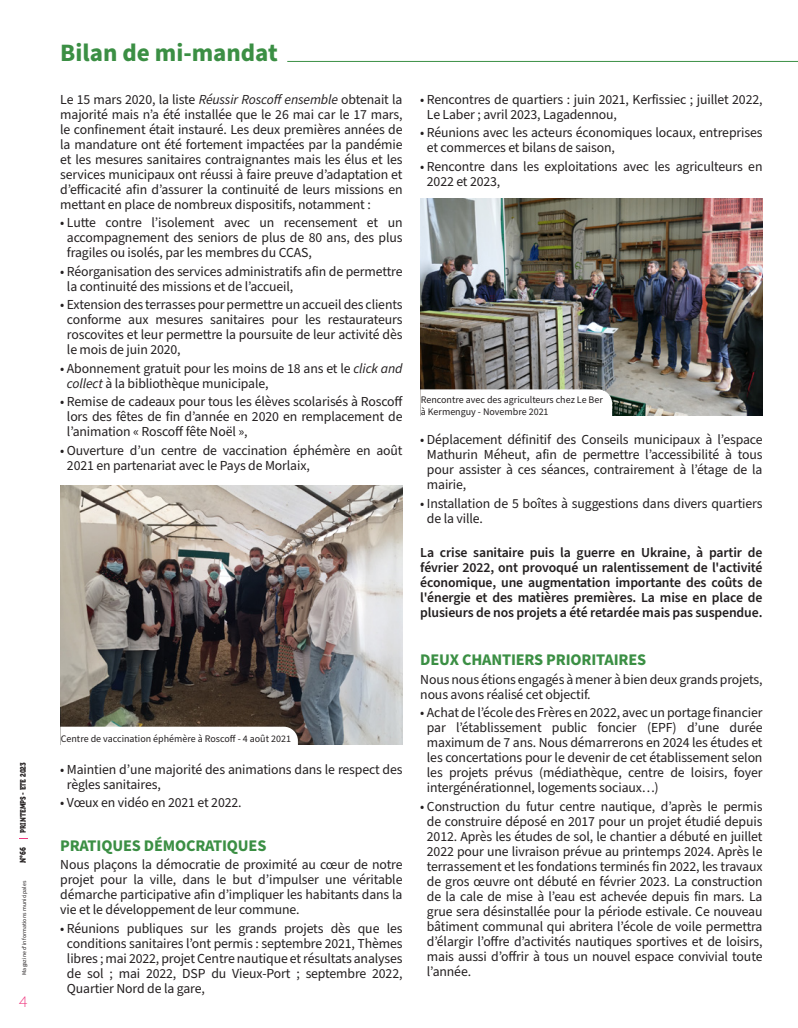
<style>
.page{position:relative;width:798px;height:1028px;background:#fff}
.page>*{position:absolute;margin:0;border:0;box-sizing:border-box;transform-origin:0 0}
.t1{font:700 25px "Source Sans Pro";color:#3b8f44}
.t2{font:700 16.25px "Source Sans Pro";letter-spacing:-.01em;color:#3b8f44}
.t3{font:15px "Museo 100";color:#ef377f}
.t4{font:13.75px/15px "Source Sans Pro";letter-spacing:-.01em;color:#231f20;text-align:justify}
.t5{font:600 13.75px/15px "Source Sans Pro";letter-spacing:-.01em;color:#231f20;text-align:justify}
.t6{font:10px/12px "Source Sans Pro";color:#231f20}
.t7{font:8.25px "Museo 900";color:#231f20;scale:.8 1}
.t8{font:7.75px "Museo 900";color:#231f20;scale:.8 1}
.t9{font:5.75px "Source Sans Pro";letter-spacing:.02em;color:#231f20}
.s1{font-style:italic}
</style>
<div class="page">
<hr style="left:287px;top:61px;width:510px;height:1px;background:#3b8f44">
<img style="left:60px;top:485px;width:342px;height:259px">
<img style="left:420px;top:198px;width:342px;height:218px">
<svg style="left:420px;top:389px;width:192px;height:27px"></svg>
<svg style="left:60px;top:726px;width:238px;height:19px"></svg>
<p class="t8" style="left:19px;top:832px;width:89px;rotate:-90deg">PRINTEMPS - ETE 2023</p>
<p class="t7" style="left:18px;top:863px;width:22px;rotate:-90deg">N°66</p>
<p class="t9" style="left:21px;top:974px;width:95px;rotate:-90deg">Magazine d'informations municipales</p>
<p class="t3" style="left:19px;top:993px;width:10px">4</p>
<h1 class="t1" style="left:60px;top:36px;width:219px">Bilan de mi-mandat</h1>
<p class="t4" style="left:60px;top:92px;width:343px">Le 15 mars 2020, la liste <span class="s1">Réussir Roscoff ensemble</span> obtenait la majorité mais n’a été installée que le 26 mai car le 17 mars, le confinement était instauré. Les deux premières années de la mandature ont été fortement impactées par la pandémie et les mesures sanitaires contraignantes mais les élus et les services municipaux ont réussi à faire preuve d’adaptation et d’efficacité afin d’assurer la continuité de leurs missions en mettant en place de nombreux dispositifs, notamment :</p>
<p class="t4" style="left:67px;top:215px;width:337px;text-indent:-7px">• Lutte contre l’isolement avec un recensement et un accompagnement des seniors de plus de 80 ans, des plus fragiles ou isolés, par les membres du CCAS,</p>
<p class="t4" style="left:67px;top:264px;width:337px;text-indent:-7px">• Réorganisation des services administratifs afin de permettre la continuité des missions et de l’accueil,</p>
<p class="t4" style="left:67px;top:298px;width:337px;text-indent:-7px">• Extension des terrasses pour permettre un accueil des clients conforme aux mesures sanitaires pour les restaurateurs roscovites et leur permettre la poursuite de leur activité dès le mois de juin 2020,</p>
<p class="t4" style="left:67px;top:361px;width:337px;text-indent:-7px">• Abonnement gratuit pour les moins de 18 ans et le <span class="s1">click and collect</span> à la bibliothèque municipale,</p>
<p class="t4" style="left:67px;top:395px;width:337px;text-indent:-7px">• Remise de cadeaux pour tous les élèves scolarisés à Roscoff lors des fêtes de fin d’année en 2020 en remplacement de l’animation « Roscoff fête Noël »,</p>
<p class="t4" style="left:67px;top:443px;width:337px;text-indent:-7px">• Ouverture d’un centre de vaccination éphémère en août<br>2021 en partenariat avec le Pays de Morlaix,</p>
<p class="t6" style="left:61px;top:733px;width:231px">Centre de vaccination éphémère à Roscoff - 4 août 2021</p>
<p class="t4" style="left:67px;top:762px;width:337px;text-indent:-7px">• Maintien d’une majorité des animations dans le respect des règles sanitaires,</p>
<p class="t4" style="left:60px;top:795px;width:183px">• Vœux en vidéo en 2021 et 2022.</p>
<p class="t2" style="left:60px;top:834px;width:208px">PRATIQUES DÉMOCRATIQUES</p>
<p class="t4" style="left:60px;top:857px;width:343px">Nous plaçons la démocratie de proximité au cœur de notre projet pour la ville, dans le but d’impulser une véritable démarche participative afin d’impliquer les habitants dans la vie et le développement de leur commune.</p>
<p class="t4" style="left:67px;top:921px;width:337px;text-indent:-7px">• Réunions publiques sur les grands projets dès que les conditions sanitaires l’ont permis : septembre 2021, Thèmes libres ; mai 2022, projet Centre nautique et résultats analyses de sol ; mai 2022, DSP du Vieux-Port ; septembre 2022, Quartier Nord de la gare,</p>
<p class="t4" style="left:427px;top:92px;width:337px;text-indent:-7px">• Rencontres de quartiers : juin 2021, Kerfissiec ; juillet 2022,<br>Le Laber ; avril 2023, Lagadennou,</p>
<p class="t4" style="left:427px;top:125px;width:337px;text-indent:-7px">• Réunions avec les acteurs économiques locaux, entreprises et commerces et bilans de saison,</p>
<p class="t4" style="left:427px;top:159px;width:337px;text-indent:-7px">• Rencontre dans les exploitations avec les agriculteurs en<br>2022 et 2023,</p>
<p class="t6" style="left:420px;top:394px;width:183px">Rencontre avec des agriculteurs chez Le Ber à Kermenguy - Novembre 2021</p>
<p class="t4" style="left:427px;top:433px;width:337px;text-indent:-7px">• Déplacement définitif des Conseils municipaux à l’espace Mathurin Méheut, afin de permettre l’accessibilité à tous pour assister à ces séances, contrairement à l’étage de la mairie,</p>
<p class="t4" style="left:427px;top:496px;width:337px;text-indent:-7px">• Installation de 5 boîtes à suggestions dans divers quartiers de la ville.</p>
<p class="t5" style="left:420px;top:545px;width:343px">La crise sanitaire puis la guerre en Ukraine, à partir de février 2022, ont provoqué un ralentissement de l'activité économique, une augmentation importante des coûts de l'énergie et des matières premières. La mise en place de plusieurs de nos projets a été retardée mais pas suspendue.</p>
<p class="t2" style="left:420px;top:648px;width:227px">DEUX CHANTIERS PRIORITAIRES</p>
<p class="t4" style="left:420px;top:672px;width:343px">Nous nous étions engagés à mener à bien deux grands projets, nous avons réalisé cet objectif.</p>
<p class="t4" style="left:427px;top:705px;width:337px;text-indent:-7px">• Achat de l’école des Frères en 2022, avec un portage financier par l’établissement public foncier (EPF) d’une durée maximum de 7 ans. Nous démarrerons en 2024 les études et les concertations pour le devenir de cet établissement selon les projets prévus (médiathèque, centre de loisirs, foyer intergénérationnel, logements sociaux…)</p>
<p class="t4" style="left:427px;top:799px;width:337px;text-indent:-7px">• Construction du futur centre nautique, d’après le permis de construire déposé en 2017 pour un projet étudié depuis 2012. Après les études de sol, le chantier a débuté en juillet 2022 pour une livraison prévue au printemps 2024. Après le terrassement et les fondations terminés fin 2022, les travaux de gros œuvre ont débuté en février 2023. La construction de la cale de mise à l’eau est achevée depuis fin mars. La grue sera désinstallée pour la période estivale. Ce nouveau bâtiment communal qui abritera l’école de voile permettra d’élargir l’offre d’activités nautiques sportives et de loisirs, mais aussi d’offrir à tous un nouvel espace convivial toute l’année.</p>
</div>
